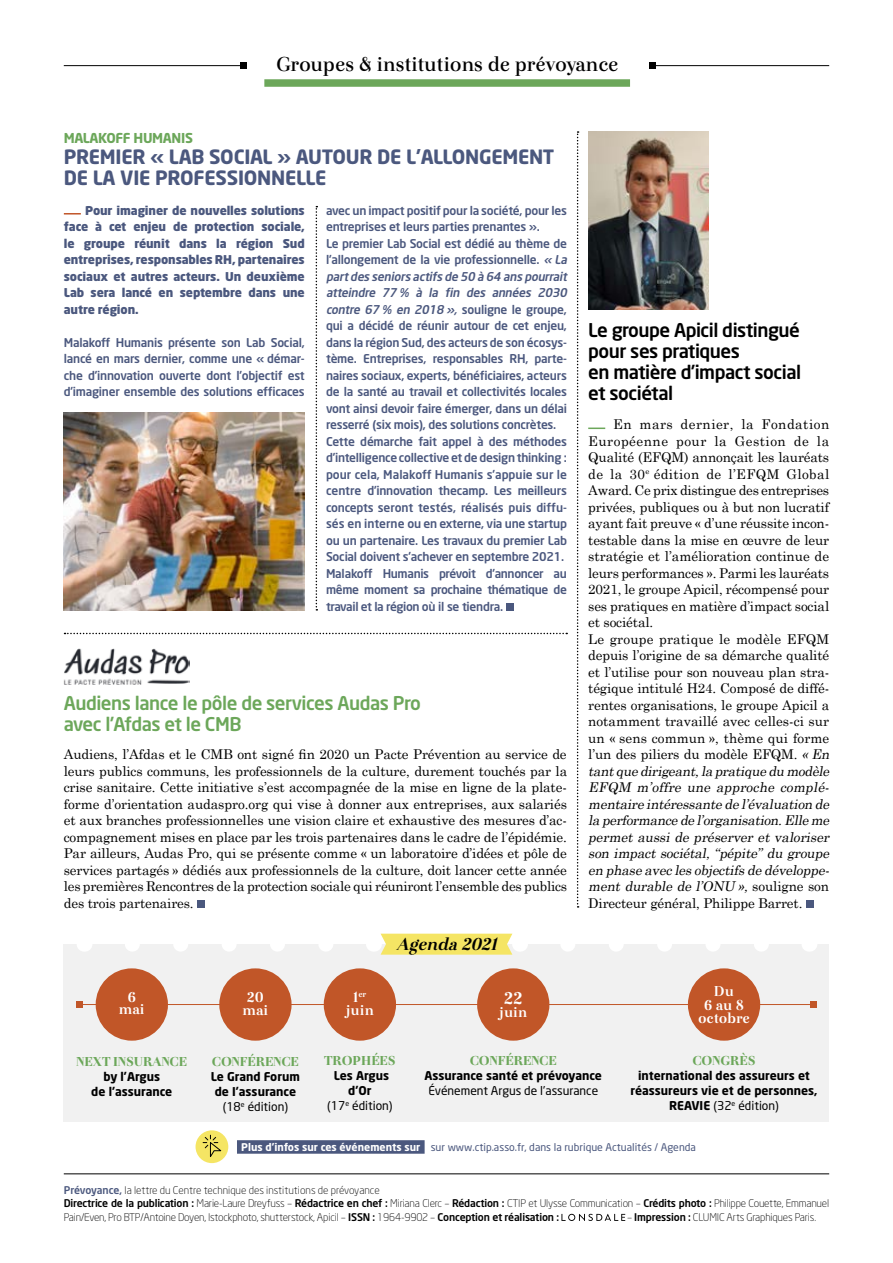
<style>
.page{position:relative;width:893px;height:1263px;background:#fff}
.page>*{position:absolute;margin:0;border:0;box-sizing:border-box;transform-origin:0 0}
.t1{font:600 21px "Otama";letter-spacing:-.01em;color:#000}
.t2{font:700 19.5px/21px "Neo Sans";letter-spacing:-.015em;color:#4b587e}
.t3{font:500 18.75px/21px "Neo Sans";letter-spacing:-.025em;color:#000}
.t4{font:500 18.75px/21px "Neo Sans";letter-spacing:-.025em;color:#6ca75a}
.t5{font:italic 700 18px "Otama";letter-spacing:-.015em;color:#000}
.t6{font:700 18px "Otama";color:#fff}
.t7{font:700 15px/13.5px "Otama";letter-spacing:-.005em;color:#fff;text-align:center}
.t8{font:13.5px/16.5px "Century Schoolbook";letter-spacing:-.01em;color:#000;text-align:justify}
.t9{font:900 13.5px "Otama";color:#6ca75a}
.rubrique{font:700 13.5px "Neo Sans";letter-spacing:-.025em;color:#6ca75a}
.t10{font:500 12px/16.5px "Neo Sans";letter-spacing:-.02em;color:#4b587e;text-align:justify}
.t11{font:900 12px/16.5px "Neo Sans";letter-spacing:-.01em;color:#4b587e;text-align:justify}
.t12{font:700 12px/15px "Neo Sans";color:#000;text-align:center}
.t13{font:12px/15px "Neo Sans";color:#000;text-align:center}
.t14{font:300 10.5px/13.5px "Neo Sans";letter-spacing:-.02em;color:#000}
.t15{font:300 10.5px "Neo Sans";color:#000}
.t16{font:10.5px "Neo Sans";color:#4b587e}
.t17{font:700 10.5px "Neo Sans";color:#fff}
.t18{font:700 8.7px "Otama";color:#fff}
.s1{font-style:italic}
.s2{font-size:15px}
.s3{font-weight:400}
.s4{font-weight:700}
.s5{font-weight:500;color:#4b587e}
.s6{font-weight:500}
</style>
<div class="page">
<hr style="left:64px;top:65px;width:179px;height:1px;background:#000">
<svg style="left:240px;top:63px;width:6px;height:6px"></svg>
<hr style="left:652px;top:65px;width:177px;height:1px;background:#000">
<svg style="left:649px;top:63px;width:6px;height:6px"></svg>
<div style="left:264px;top:79px;width:366px;height:8px;background:#6ca75a"></div>
<hr style="left:64px;top:1173px;width:765px;height:1px;background:#000">
<svg style="left:561px;top:1214px;width:64px;height:7px"></svg>
<div style="left:64px;top:944px;width:765px;height:178px;background:#f1f1f1"></div>
<hr style="left:80px;top:1004px;width:733px;height:1px;background:#c15628">
<svg style="left:77px;top:1001px;width:6px;height:6px"></svg>
<svg style="left:810px;top:1001px;width:6px;height:6px"></svg>
<svg style="left:132px;top:944px;width:201px;height:7px"></svg>
<svg style="left:568px;top:944px;width:201px;height:7px"></svg>
<svg style="left:381px;top:934px;width:131px;height:21px;background:#f5e56b"></svg>
<div style="left:477px;top:968px;width:72px;height:73px;background:#c15628;border-radius:50%"></div>
<div style="left:688px;top:968px;width:72px;height:73px;background:#c15628;border-radius:50%"></div>
<div style="left:324px;top:968px;width:72px;height:73px;background:#c15628;border-radius:50%"></div>
<div style="left:219px;top:968px;width:73px;height:73px;background:#c15628;border-radius:50%"></div>
<div style="left:96px;top:968px;width:72px;height:73px;background:#c15628;border-radius:50%"></div>
<div style="left:196px;top:1130px;width:32px;height:33px;background:#f5e564;border-radius:50%"></div>
<svg style="left:202px;top:1134px;width:21px;height:23px"></svg>
<div style="left:237px;top:1140px;width:188px;height:14px;background:#4b587e"></div>
<svg style="left:65px;top:633px;width:502px;height:1px"></svg>
<svg style="left:577px;top:131px;width:2px;height:777px"></svg>
<svg style="left:316px;top:206px;width:1px;height:405px"></svg>
<div style="left:197px;top:900px;width:8px;height:8px;background:#4b587e"></div>
<svg style="left:588px;top:428px;width:17px;height:1px"></svg>
<div style="left:806px;top:900px;width:7px;height:8px;background:#4b587e"></div>
<svg style="left:64px;top:213px;width:17px;height:2px"></svg>
<div style="left:507px;top:603px;width:7px;height:7px;background:#4b587e"></div>
<img style="left:588px;top:131px;width:121px;height:178px">
<img style="left:64px;top:413px;width:241px;height:197px">
<img style="left:64px;top:648px;width:125px;height:36px">
<p class="t1" style="left:276px;top:51px;width:344px">Groupes &amp; institutions de prévoyance</p>
<p class="rubrique" style="left:64px;top:129px;width:131px">MALAKOFF HUMANIS</p>
<p class="t2" style="left:64px;top:146px;width:492px">PREMIER « LAB SOCIAL » AUTOUR DE L’ALLONGEMENT<br>DE LA VIE PROFESSIONNELLE</p>
<p class="t11" style="left:64px;top:201px;width:242px;text-indent:21px">Pour imaginer de nouvelles solutions face à cet enjeu de protection sociale, le groupe réunit dans la région Sud entreprises, responsables RH, partenaires sociaux et autres acteurs. Un deuxième Lab sera lancé en septembre dans une autre région.</p>
<p class="t10" style="left:64px;top:334px;width:242px">Malakoff Humanis présente son Lab Social, lancé en mars dernier, comme une « démar&shy;che d’innovation ouverte dont l’objectif est d’imaginer ensemble des solutions efficaces</p>
<p class="t10" style="left:326px;top:202px;width:242px">avec un impact positif pour la société, pour les entreprises et leurs parties prenantes ».</p>
<p class="t10" style="left:326px;top:235px;width:245px;text-align:left">Le premier Lab Social est dédié au thème de l’allongement de la vie professionnelle. <span class="s1">«La partdes seniors actifs de 50 à 64 ans pourrait atteindre 77 % à la fin des années 2030 contre 67% en 2018»,</span> souligne le groupe, qui a décidé de réunir autour de cet enjeu, dans la région Sud, des acteurs de son écosys&shy;tème. Entreprises, responsables RH, parte&shy;naires sociaux, experts, bénéficiaires, acteurs de la santé au travail et collectivités locales vont ainsi devoir faire émerger, dans un délai resserré (six mois), des solutions concrètes.</p>
<p class="t10" style="left:326px;top:433px;width:242px">Cette démarche fait appel à des méthodes d’intelligence collective et de design thinking : pour cela, Malakoff Humanis s’appuie sur le centre d’innovation thecamp. Les meilleurs concepts seront testés, réalisés puis diffu&shy;sés en interne ou en externe, via une startup ou un partenaire. Les travaux du premier Lab Social doivent s’achever en septembre 2021.</p>
<p class="t10" style="left:326px;top:565px;width:242px">Malakoff Humanis prévoit d’annoncer au même moment sa prochaine thématique de travail et la région où il se tiendra.</p>
<p class="t4" style="left:64px;top:692px;width:359px">Audiens lance le pôle de services Audas Pro avec l’Afdas et le CMB</p>
<p class="t8" style="left:64px;top:746px;width:505px">Audiens, l’Afdas et le CMB ont signé fin 2020 un Pacte Prévention au service de leurs publics communs, les professionnels de la culture, durement touchés par la crise sanitaire. Cette initiative s’est accompagnée de la mise en ligne de la plate&shy;forme d’orientation audaspro.org qui vise à donner aux entreprises, aux salariés et aux branches professionnelles une vision claire et exhaustive des mesures d’ac&shy;compagnement mises en place par les trois partenaires dans le cadre de l’épidémie.<br>Par ailleurs, Audas Pro, qui se présente comme « un laboratoire d’idées et pôle de services partagés » dédiés aux professionnels de la culture, doit lancer cette année les premières Rencontres de la protection sociale qui réuniront l’ensemble des publics des trois partenaires.</p>
<p class="t7" style="left:119px;top:991px;width:27px;line-height:12px">6 mai</p>
<p class="t7" style="left:242px;top:990px;width:27px;text-align:left">20 mai</p>
<p class="t18" style="left:353px;top:988px;width:15px"><span class="s2">1</span>er</p>
<p class="t7" style="left:346px;top:1003px;width:30px">juin</p>
<p class="t5" style="left:396px;top:933px;width:102px">Agenda 2021</p>
<p class="t6" style="left:504px;top:987px;width:20px">22</p>
<p class="t7" style="left:499px;top:1005px;width:30px">juin</p>
<p class="t3" style="left:588px;top:319px;width:215px">Le groupe Apicil distingué pour ses pratiques<br>en matière d’impact social et sociétal</p>
<p class="t8" style="left:588px;top:416px;width:243px;text-indent:25px">En mars dernier, la Fondation Européenne pour la Gestion de la Qualité (EFQM) annonçait les lauréats de la 30<sup>e</sup> édition de l’EFQM Global Award. Ce prix distingue des entreprises privées, publiques ou à but non lucratif ayant fait preuve « d’une réussite incon&shy;testable dans la mise en œuvre de leur stratégie et l’amélioration continue de leurs performances ». Parmi les lauréats 2021, le groupe Apicil, récompensé pour ses pratiques en matière d’impact social et sociétal.</p>
<p class="t8" style="left:588px;top:630px;width:245px;text-align:left">Le groupe pratique le modèle EFQM depuis l’origine de sa démarche qualité et l’utilise pour son nouveau plan stra&shy;tégique intitulé H24. Composé de diffé&shy;rentes organisations, le groupe Apicil a notamment travaillé avec celles-ci sur un « sens commun », thème qui forme l’un des piliers du modèle EFQM. <span class="s1">«En tantque dirigeant,la pratique du modèle EFQM m’offre une approche complé&shy;mentaire intéressante de l’évaluation de la performance de l’organisation.Elle me permet aussi de préserver et valoriser son impact sociétal, “pépite” du groupe en phase avec les objectifs de développe&shy;ment durable de l’ONU »,</span> s o u l i g n e s o n Directeur général, Philippe Barret.</p>
<p class="t7" style="left:698px;top:984px;width:54px">Du<br>6 au 8 octobre</p>
<p class="t9" style="left:77px;top:1053px;width:112px">NEXT INSURANCE</p>
<p class="t12" style="left:91px;top:1069px;width:83px">by l’Argus<br>de l’assurance</p>
<p class="t9" style="left:212px;top:1053px;width:88px">CONFÉRENCE</p>
<p class="t12" style="left:211px;top:1069px;width:91px">Le Grand Forum de I’assurance <span class="s3">(18</span><sup>e</sup> <span class="s3">édition)</span></p>
<p class="t9" style="left:324px;top:1052px;width:73px">TROPHÉES</p>
<p class="t12" style="left:327px;top:1068px;width:67px">Les Argus d’Or<br><span class="s3">(17</span><sup>e</sup> <span class="s3">édition)</span></p>
<p class="t9" style="left:470px;top:1052px;width:88px">CONFÉRENCE</p>
<p class="t13" style="left:424px;top:1068px;width:179px"><span class="s4">Assurance santé et prévoyance<br></span>Événement Argus de l’assurance</p>
<p class="t9" style="left:692px;top:1052px;width:64px">CONGRÈS</p>
<p class="t12" style="left:630px;top:1068px;width:189px">international des assureurs et réassureurs vie et de personnes,<br>REAVIE <span class="s3">(32</span><sup>e</sup> <span class="s3">édition)</span></p>
<p class="t17" style="left:241px;top:1140px;width:181px">Plus d’infos sur ces événements sur</p>
<p class="t16" style="left:431px;top:1140px;width:267px">sur www.ctip.asso.fr, dans la rubrique Actualités / Agenda</p>
<p class="t15" style="left:64px;top:1184px;width:318px"><span class="s5">Prévoyance,</span> la lettre du Centre technique des institutions de prévoyance</p>
<p class="t14" style="left:64px;top:1197px;width:767px"><span class="s6">Directrice de la publication :</span> Marie-Laure Dreyfuss – <span class="s6">Rédactrice en chef :</span> Miriana Clerc – <span class="s6">Rédaction :</span> CTIP et Ulysse Communication – <span class="s6">Crédits photo :</span> Philippe Couette, Emmanuel<br>Pain/Even, Pro BTP/Antoine Doyen, Istockphoto, shutterstock, Apicil – <span class="s6">ISSN :</span> 1964-9902 – <span class="s6">Conception et réalisation :</span></p>
<p class="t14" style="left:627px;top:1210px;width:190px">– <span class="s6">Impression :</span> CLUMIC Arts Graphiques Paris.</p>
</div>
